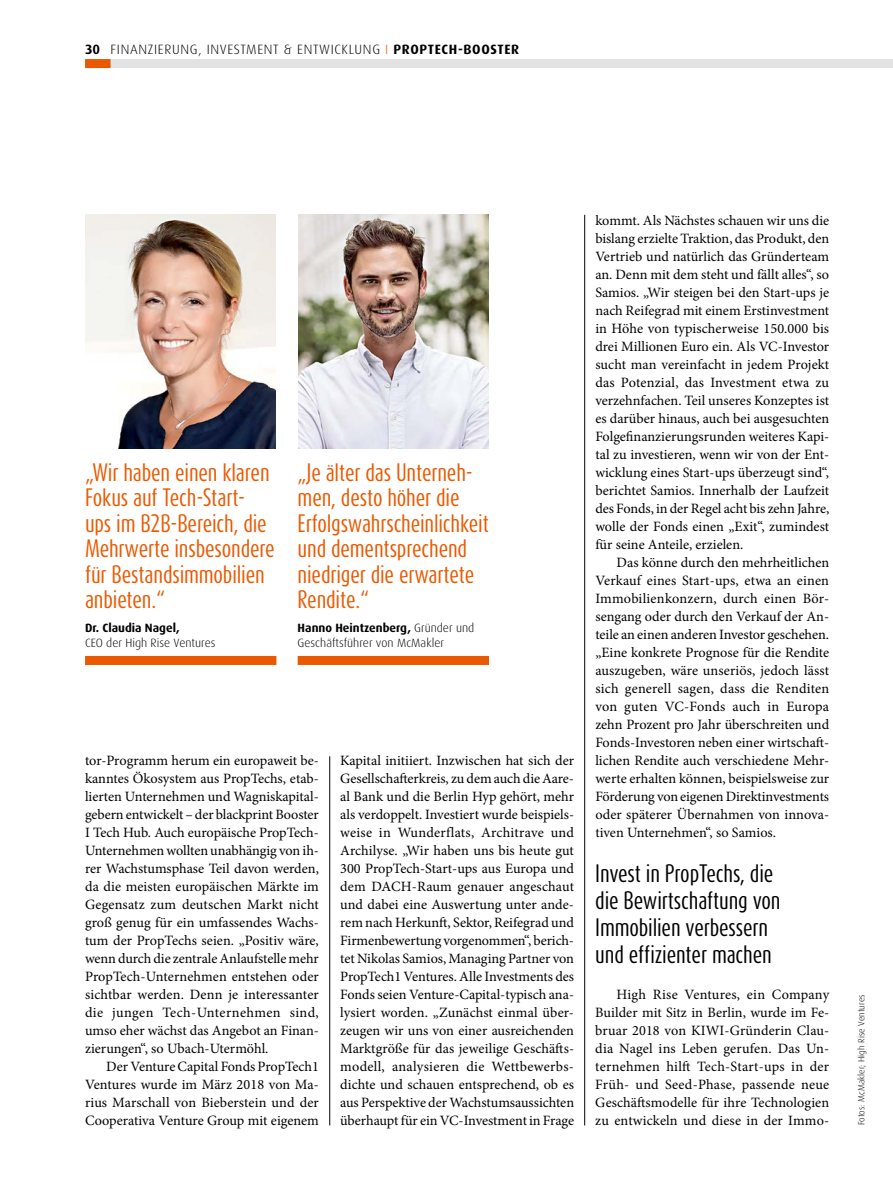
<style>
.page{position:relative;width:893px;height:1191px;background:#fff}
.page>*{position:absolute;margin:0;border:0;box-sizing:border-box;transform-origin:0 0}
.t1{font:21px/25.5px "Dax Compact";letter-spacing:-.01em;color:#ea5901}
.t2{font:21px/27px "Dax Compact";letter-spacing:-.01em;color:#000}
.t3{font:14.25px/18px "Minion Pro";color:#000;text-align:justify}
.t4{font:300 13.5px "Dax";letter-spacing:.05em;color:#000}
.t5{font:300 12px/15px "Dax";color:#000}
.t6{font:700 12px "Dax";color:#000}
.t7{font:300 9px "Dax";color:#000}
.s1{font-weight:700}
.s2{color:#ea5901}
</style>
<div class="page">
<div style="left:85px;top:59px;width:808px;height:9px;background:#e3e3e3"></div>
<div style="left:85px;top:59px;width:26px;height:9px;background:#ea5901"></div>
<hr style="left:584px;top:215px;width:1px;height:910px;background:#000">
<hr style="left:329px;top:756px;width:1px;height:369px;background:#000">
<div style="left:85px;top:656px;width:191px;height:9px;background:#ea5901"></div>
<img style="left:86px;top:215px;width:190px;height:233px">
<div style="left:298px;top:656px;width:191px;height:9px;background:#ea5901"></div>
<img style="left:298px;top:215px;width:190px;height:233px">
<p class="t4" style="left:85px;top:41px;width:436px"><span class="s1">30</span> FINANZIERUNG, INVESTMENT &amp; ENTWICKLUNG <span class="s2">I</span> <span class="s1">PROPTECH-BOOSTER</span></p>
<h1 class="t1" style="left:85px;top:459px;width:191px">„Wir haben einen klaren<br>Fokus auf Tech-Start&shy;ups im B2B-Bereich, die<br>Mehrwerte insbesondere für Bestandsimmobilien anbieten.“</h1>
<p class="t6" style="left:85px;top:621px;width:96px">Dr. Claudia Nagel,</p>
<p class="t5" style="left:85px;top:635px;width:132px">CEO der High Rise Ventures</p>
<h1 class="t1" style="left:298px;top:459px;width:193px">„Je älter das Unterneh&shy;men, desto höher die<br>Erfolgswahrscheinlichkeit und dementsprechend niedriger die erwartete<br>Rendite.“</h1>
<p class="t5" style="left:298px;top:620px;width:178px"><span class="s1">Hanno Heintzenberg,</span> Gründer und<br>Geschäftsführer von McMakler</p>
<p class="t3" style="left:85px;top:752px;width:235px">tor-Programm herum ein europaweit be&shy;kanntes Ökosystem aus PropTechs, etab&shy;lierten Unternehmen und Wagniskapital&shy;gebern entwickelt – der blackprint Booster I Tech Hub. Auch europäische PropTech-Unternehmen wollten unabhängig von ih&shy;rer Wachstumsphase Teil davon werden, da die meisten europäischen Märkte im Gegensatz zum deutschen Markt nicht groß genug für ein umfassendes Wachs&shy;tum der PropTechs seien. „Positiv wäre, wenn durch die zentrale Anlaufstelle mehr PropTech-Unternehmen entstehen oder sichtbar werden. Denn je interessanter die jungen Tech-Unternehmen sind, umso eher wächst das Angebot an Finan&shy;zierungen“, so Ubach-Utermöhl.</p>
<p class="t3" style="left:85px;top:1057px;width:235px;text-indent:21px">Der Venture Capital Fonds PropTech1<br>Ventures wurde im März 2018 von Ma&shy;rius Marschall von Bieberstein und der Cooperativa Venture Group mit eigenem</p>
<p class="t3" style="left:340px;top:751px;width:235px;text-align:left">Kapital initiiert. Inzwischen hat sich der Gesellschafterkreis, zu dem auch die Aare&shy;al Bank und die Berlin Hyp gehört, mehr als verdoppelt. Investiert wurde beispiels&shy;weise in Wunderflats, Architrave und Archilyse. „Wir haben uns bis heute gut 300 PropTech-Start-ups aus Europa und dem DACH-Raum genauer angeschaut und dabei eine Auswertung unter ande&shy;rem nach Herkunft, Sektor, Reifegrad und Firmenbewertung vorgenommen“, berich&shy;tet Nikolas Samios, Managing Partner von PropTech1 Ventures. Alle Investments des Fonds seien Venture-Capital-typisch ana&shy;lysiert worden. „Zunächst einmal über&shy;zeugen wir uns von einer ausreichenden Marktgröße für das jeweilige Geschäfts&shy;modell, analysieren die Wettbewerbs&shy;dichte und schauen entsprechend, ob es aus Perspektive der Wachstumsaussichten überhaupt für ein VC-Investment in Frage</p>
<p class="t3" style="left:595px;top:212px;width:235px">kommt. Als Nächstes schauen wir uns die bislang erzielte Traktion, das Produkt, den Vertrieb und natürlich das Gründerteam an. Denn mit dem steht und fällt alles“, so Samios. „Wir steigen bei den Start-ups je nach Reifegrad mit einem Erstinvestment in Höhe von typischerweise 150.000 bis drei Millionen Euro ein. Als VC-Investor sucht man vereinfacht in jedem Projekt das Potenzial, das Investment etwa zu verzehnfachen. Teil unseres Konzeptes ist es darüber hinaus, auch bei ausgesuchten Folgefinanzierungsrunden weiteres Kapi&shy;tal zu investieren, wenn wir von der Ent&shy;wicklung eines Start-ups überzeugt sind“, berichtet Samios. Innerhalb der Laufzeit des Fonds, in der Regel acht bis zehn Jahre, wolle der Fonds einen „Exit“, zumindest für seine Anteile, erzielen.</p>
<p class="t3" style="left:595px;top:553px;width:235px;text-indent:21px">Das könne durch den mehrheitlichen Verkauf eines Start-ups, etwa an einen Immobilienkonzern, durch einen Bör&shy;sengang oder durch den Verkauf der An&shy;teile an einen anderen Investor geschehen. „Eine konkrete Prognose für die Rendite auszugeben, wäre unseriös, jedoch lässt sich generell sagen, dass die Renditen von guten VC-Fonds auch in Europa zehn Prozent pro Jahr überschreiten und Fonds-Investoren neben einer wirtschaft&shy;lichen Rendite auch verschiedene Mehr&shy;werte erhalten können, beispielsweise zur Förderung von eigenen Direktinvestments oder späterer Übernahmen von innova&shy;tiven Unternehmen“, so Samios.</p>
<h1 class="t2" style="left:595px;top:860px;width:187px">Invest in PropTechs, die die Bewirtschaftung von<br>Immobilien verbessern und effizienter machen</h1>
<p class="t3" style="left:595px;top:986px;width:235px;text-indent:21px">High Rise Ventures, ein Company Builder mit Sitz in Berlin, wurde im Fe&shy;bruar 2018 von KIWI-Gründerin Clau&shy;dia Nagel ins Leben gerufen. Das Un&shy;ternehmen hilft Tech-Start-ups in der Früh- und Seed-Phase, passende neue Geschäftsmodelle für ihre Technologien zu entwickeln und diese in der Immo-</p>
<p class="t7" style="left:856px;top:1125px;width:132px;rotate:-90deg">Fotos: McMakler; High Rise Ventures</p>
</div>
